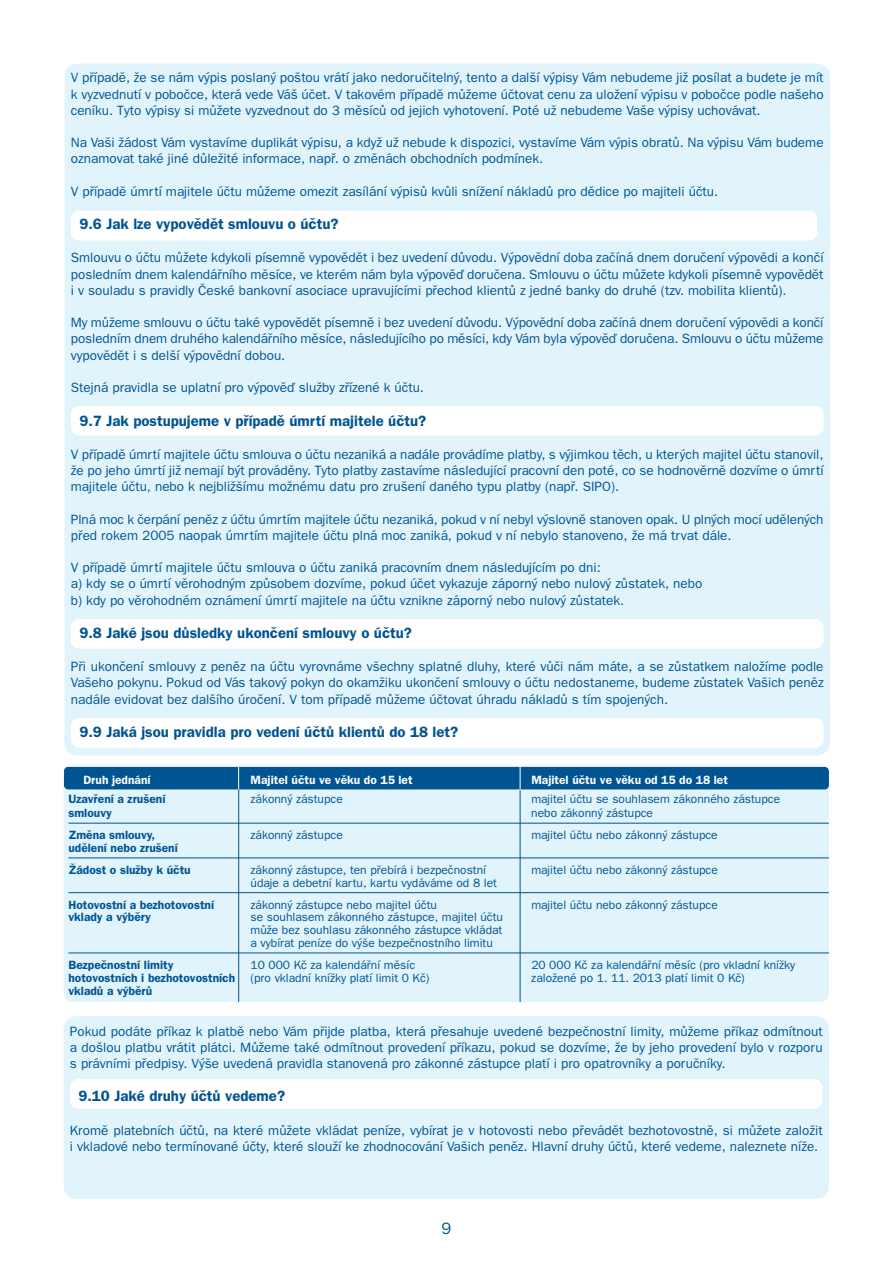
<style>
.page{position:relative;width:893px;height:1263px;background:#fff}
.page>*{position:absolute;margin:0;border:0;box-sizing:border-box;transform-origin:0 0}
.t1{font:16.5px "Franklin Gothic CE";color:#005492}
.t2{font:600 15px "Franklin Gothic CE";color:#005492}
.t3{font:13.5px/16.2px "Franklin Gothic CE";color:#005492;text-align:justify}
.t4{font:12px/12.8px "Franklin Gothic CE";color:#005492;text-align:justify}
.t5{font:600 12px/22px "Franklin Gothic CE";color:#005492}
.t6{font:600 12px "Franklin Gothic CE";color:#fff}
</style>
<div class="page">
<div style="left:65px;top:64px;width:765px;height:692px;background:#e1f4fc;border-radius:13px"></div>
<div style="left:71px;top:211px;width:746px;height:30px;background:#fff;border-radius:9px"></div>
<div style="left:71px;top:406px;width:753px;height:30px;background:#fff;border-radius:9px"></div>
<div style="left:71px;top:619px;width:753px;height:30px;background:#fff;border-radius:9px"></div>
<div style="left:71px;top:718px;width:753px;height:30px;background:#fff;border-radius:9px"></div>
<div style="left:64px;top:774px;width:765px;height:228px;background:#e1f4fc;border-radius:9px"></div>
<div style="left:64px;top:767px;width:765px;height:22px;background:#005492;border-radius:4px"></div>
<hr style="left:68px;top:823px;width:761px;height:1px;background:#005492">
<hr style="left:68px;top:858px;width:761px;height:1px;background:#005492">
<hr style="left:68px;top:892px;width:761px;height:1px;background:#005492">
<hr style="left:68px;top:953px;width:761px;height:1px;background:#005492">
<hr style="left:238px;top:768px;width:1px;height:234px;background:#005492">
<hr style="left:520px;top:790px;width:1px;height:212px;background:#005492">
<svg style="left:520px;top:767px;width:1px;height:22px"></svg>
<svg style="left:238px;top:767px;width:1px;height:22px"></svg>
<div style="left:64px;top:1016px;width:765px;height:183px;background:#e1f4fc;border-radius:13px"></div>
<div style="left:70px;top:1079px;width:753px;height:30px;background:#fff;border-radius:9px"></div>
<p class="t3" style="left:71px;top:71px;width:754px">V případě, že se nám výpis poslaný poštou vrátí jako nedoručitelný, tento a další výpisy Vám nebudeme již posílat a budete je mít k vyzvednutí v pobočce, která vede Váš účet. V takovém případě můžeme účtovat cenu za uložení výpisu v pobočce podle našeho ceníku. Tyto výpisy si můžete vyzvednout do 3 měsíců od jejich vyhotovení. Poté už nebudeme Vaše výpisy uchovávat.</p>
<p class="t3" style="left:71px;top:136px;width:754px">Na Vaši žádost Vám vystavíme duplikát výpisu, a když už nebude k dispozici, vystavíme Vám výpis obratů. Na výpisu Vám budeme oznamovat také jiné důležité informace, např. o změnách obchodních podmínek.</p>
<p class="t3" style="left:71px;top:184px;width:649px">V případě úmrtí majitele účtu můžeme omezit zasílání výpisů kvůli snížení nákladů pro dědice po majiteli účtu.</p>
<p class="t2" style="left:79px;top:219px;width:261px">9.6 Jak lze vypovědět smlouvu o účtu?</p>
<p class="t3" style="left:71px;top:251px;width:754px">Smlouvu o účtu můžete kdykoli písemně vypovědět i bez uvedení důvodu. Výpovědní doba začíná dnem doručení výpovědi a končí posledním dnem kalendářního měsíce, ve kterém nám byla výpověď doručena. Smlouvu o účtu můžete kdykoli písemně vypovědět i v souladu s pravidly České bankovní asociace upravujícími přechod klientů z jedné banky do druhé (tzv. mobilita klientů).</p>
<p class="t3" style="left:71px;top:316px;width:754px">My můžeme smlouvu o účtu také vypovědět písemně i bez uvedení důvodu. Výpovědní doba začíná dnem doručení výpovědi a končí posledním dnem druhého kalendářního měsíce, následujícího po měsíci, kdy Vám byla výpověď doručena. Smlouvu o účtu můžeme vypovědět i s delší výpovědní dobou.</p>
<p class="t3" style="left:71px;top:381px;width:355px">Stejná pravidla se uplatní pro výpověď služby zřízené k účtu.</p>
<p class="t2" style="left:79px;top:415px;width:348px">9.7 Jak postupujeme v případě úmrtí majitele účtu?</p>
<p class="t3" style="left:71px;top:447px;width:754px">V případě úmrtí majitele účtu smlouva o účtu nezaniká a nadále provádíme platby, s výjimkou těch, u kterých majitel účtu stanovil, že po jeho úmrtí již nemají být prováděny. Tyto platby zastavíme následující pracovní den poté, co se hodnověrně dozvíme o úmrtí majitele účtu, nebo k nejbližšímu možnému datu pro zrušení daného typu platby (např. SIPO).</p>
<p class="t3" style="left:71px;top:512px;width:754px">Plná moc k čerpání peněz z účtu úmrtím majitele účtu nezaniká, pokud v ní nebyl výslovně stanoven opak. U plných mocí udělených před rokem 2005 naopak úmrtím majitele účtu plná moc zaniká, pokud v ní nebylo stanoveno, že má trvat dále.</p>
<p class="t3" style="left:71px;top:561px;width:633px;text-align:left">V případě úmrtí majitele účtu smlouva o účtu zaniká pracovním dnem následujícím po dni:<br>a) kdy se o úmrtí věrohodným způsobem dozvíme, pokud účet vykazuje záporný nebo nulový zůstatek, nebo b) kdy po věrohodném oznámení úmrtí majitele na účtu vznikne záporný nebo nulový zůstatek.</p>
<p class="t2" style="left:79px;top:628px;width:334px">9.8 Jaké jsou důsledky ukončení smlouvy o účtu?</p>
<p class="t3" style="left:71px;top:660px;width:754px">Při ukončení smlouvy z peněz na účtu vyrovnáme všechny splatné dluhy, které vůči nám máte, a se zůstatkem naložíme podle Vašeho pokynu. Pokud od Vás takový pokyn do okamžiku ukončení smlouvy o účtu nedostaneme, budeme zůstatek Vašich peněz nadále evidovat bez dalšího úročení. V tom případě můžeme účtovat úhradu nákladů s tím spojených.</p>
<p class="t2" style="left:79px;top:727px;width:380px">9.9 Jaká jsou pravidla pro vedení účtů klientů do 18 let?</p>
<p class="t6" style="left:83px;top:775px;width:69px">Druh jednání</p>
<p class="t6" style="left:251px;top:775px;width:164px">Majitel účtu ve věku do 15 let</p>
<p class="t6" style="left:531px;top:775px;width:198px">Majitel účtu ve věku od 15 do 18 let</p>
<p class="t5" style="left:68px;top:789px;width:98px">Uzavření a zrušení</p>
<p class="t4" style="left:251px;top:793px;width:94px">zákonný zástupce</p>
<p class="t4" style="left:531px;top:793px;width:250px">majitel účtu se souhlasem zákonného zástupce</p>
<p class="t5" style="left:68px;top:803px;width:45px">smlouvy</p>
<p class="t4" style="left:531px;top:808px;width:123px">nebo zákonný zástupce</p>
<p class="t5" style="left:68px;top:825px;width:88px">Změna smlouvy,</p>
<p class="t4" style="left:251px;top:830px;width:94px">zákonný zástupce</p>
<p class="t4" style="left:531px;top:830px;width:188px">majitel účtu nebo zákonný zástupce</p>
<p class="t5" style="left:68px;top:838px;width:124px">udělení nebo zrušení<br>Žádost o služby k účtu</p>
<p class="t4" style="left:251px;top:865px;width:237px">zákonný zástupce, ten přebírá i bezpečnostní</p>
<p class="t4" style="left:531px;top:865px;width:188px">majitel účtu nebo zákonný zástupce</p>
<p class="t4" style="left:251px;top:877px;width:248px">údaje a debetní kartu, kartu vydáváme od 8 let</p>
<p class="t5" style="left:68px;top:895px;width:147px">Hotovostní a bezhotovostní</p>
<p class="t4" style="left:251px;top:899px;width:188px">zákonný zástupce nebo majitel účtu</p>
<p class="t4" style="left:531px;top:899px;width:188px">majitel účtu nebo zákonný zástupce</p>
<p class="t5" style="left:68px;top:907px;width:84px">vklady a výběry</p>
<p class="t4" style="left:251px;top:912px;width:254px">se souhlasem zákonného zástupce, majitel účtu může bez souhlasu zákonného zástupce vkládat a vybírat peníze do výše bezpečnostního limitu</p>
<p class="t5" style="left:68px;top:955px;width:106px">Bezpečnostní limity</p>
<p class="t4" style="left:251px;top:960px;width:166px">10 000 Kč za kalendářní měsíc</p>
<p class="t4" style="left:531px;top:960px;width:265px">20 000 Kč za kalendářní měsíc (pro vkladní knížky</p>
<p class="t5" style="left:68px;top:968px;width:168px">hotovostních i bezhotovostních</p>
<p class="t4" style="left:251px;top:972px;width:180px">(pro vkladní knížky platí limit 0 Kč)</p>
<p class="t4" style="left:531px;top:972px;width:215px">založené po 1. 11. 2013 platí limit 0 Kč)</p>
<p class="t5" style="left:68px;top:980px;width:85px">vkladů a výběrů</p>
<p class="t3" style="left:70px;top:1024px;width:754px">Pokud podáte příkaz k platbě nebo Vám přijde platba, která přesahuje uvedené bezpečnostní limity, můžeme příkaz odmítnout a došlou platbu vrátit plátci. Můžeme také odmítnout provedení příkazu, pokud se dozvíme, že by jeho provedení bylo v rozporu s právními předpisy. Výše uvedená pravidla stanovená pro zákonné zástupce platí i pro opatrovníky a poručníky.</p>
<p class="t2" style="left:78px;top:1091px;width:208px">9.10 Jaké druhy účtů vedeme?</p>
<p class="t3" style="left:70px;top:1123px;width:754px">Kromě platebních účtů, na které můžete vkládat peníze, vybírat je v hotovosti nebo převádět bezhotovostně, si můžete založit i vkladové nebo termínované účty, které slouží ke zhodnocování Vašich peněz. Hlavní druhy účtů, které vedeme, naleznete níže.</p>
<p class="t1" style="left:441px;top:1222px;width:11px">9</p>
</div>
